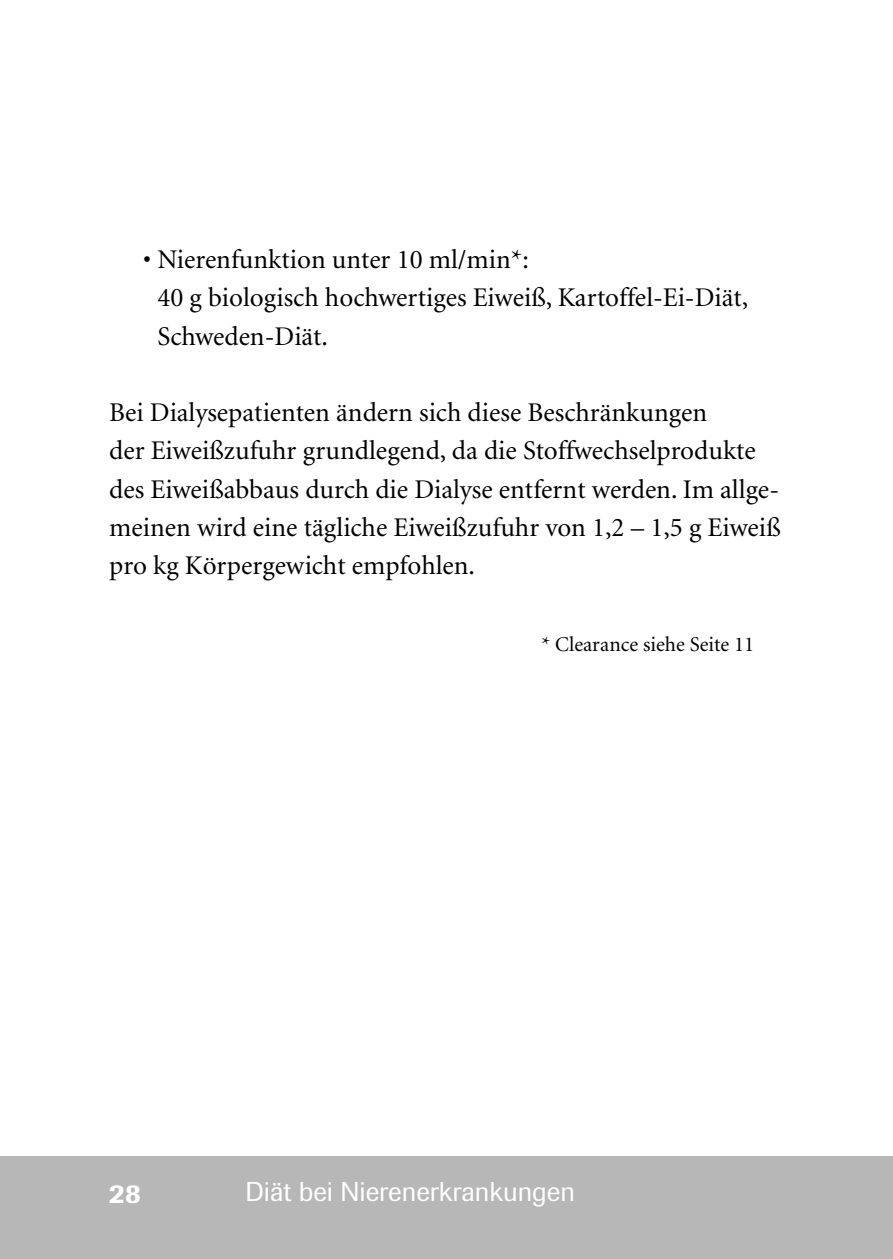
<style>
.page{position:relative;width:893px;height:1259px;background:#fff}
.page>*{position:absolute;margin:0;border:0;box-sizing:border-box;transform-origin:0 0}
.t1{font:27px/38.4px "Minion";color:#000}
.Pagi-Head{font:27px "Imago";color:#fff}
.t2{font:500 27px "Imago";color:#fff}
.t3{font:21px "Minion";color:#000}
</style>
<div class="page">
<div style="left:0;top:1157px;width:893px;height:102px;background:#b7b7b7"></div>
<p class="t1" style="left:157px;top:241px;width:592px;text-indent:-14px">• Nierenfunktion unter 10 ml/min*:<br>40 g biologisch hochwertiges Eiweiß, Kartoffel-Ei-Diät,<br>Schweden-Diät.</p>
<p class="t1" style="left:109px;top:394px;width:673px">Bei Dialysepatienten ändern sich diese Beschränkungen<br>der Eiweißzufuhr grundlegend, da die Stoffwechselprodukte des Eiweißabbaus durch die Dialyse entfernt werden. Im allge&shy;meinen wird eine tägliche Eiweißzufuhr von 1,2 – 1,5 g Eiweiß pro kg Körpergewicht empfohlen.</p>
<p class="t3" style="left:541px;top:633px;width:214px">* Clearance siehe Seite 11</p>
<p class="t2" style="left:55px;top:1175px;width:88px">28 28</p>
<p class="Pagi-Head" style="left:245px;top:1176px;width:331px">Diät bei Nierenerkrankungen</p>
</div>
